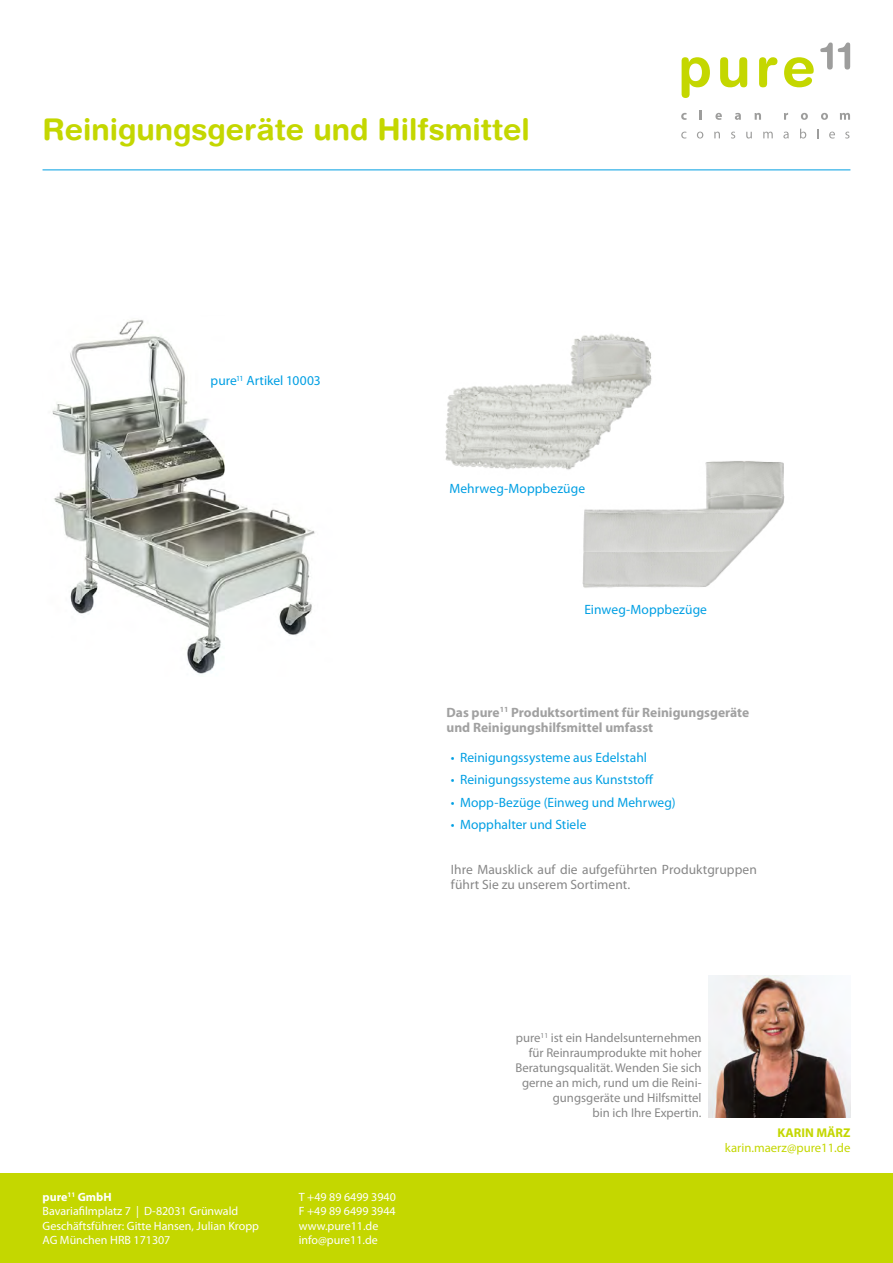
<style>
.page{position:relative;width:893px;height:1263px;background:#fff}
.page>*{position:absolute;margin:0;border:0;box-sizing:border-box;transform-origin:0 0}
.t1{font:700 30px "Helvetica Rounded LT";color:#c4d700}
.t2{font:13.5px "Myriad Pro";letter-spacing:.005em;color:#009fe3}
.t3{font:700 13.5px/15px "Myriad Pro";color:#a1a1a1}
.t4{font:13.5px/15px "Myriad Pro";letter-spacing:.005em;color:#878787}
.t5{font:12.75px/15px "Myriad Pro";color:#878787;text-align:right}
.t6{font:12.75px "Myriad Pro";color:#c4d700}
.t7{font:700 12.75px "Myriad Pro";color:#c4d700}
.t8{font:12px/14.4px "Myriad Pro";color:#fff}
.s1{font-weight:700}
</style>
<div class="page">
<div style="left:0;top:1173px;width:893px;height:90px;background:#c4d700"></div>
<svg style="left:682px;top:57px;width:28px;height:41px"></svg>
<svg style="left:720px;top:57px;width:27px;height:30px"></svg>
<svg style="left:759px;top:57px;width:18px;height:30px"></svg>
<svg style="left:784px;top:57px;width:30px;height:30px"></svg>
<svg style="left:820px;top:43px;width:30px;height:27px"></svg>
<svg style="left:681px;top:113px;width:6px;height:7px"></svg>
<svg style="left:700px;top:110px;width:2px;height:10px"></svg>
<svg style="left:715px;top:113px;width:7px;height:7px"></svg>
<svg style="left:735px;top:113px;width:6px;height:7px"></svg>
<svg style="left:755px;top:113px;width:6px;height:7px"></svg>
<svg style="left:784px;top:113px;width:4px;height:7px"></svg>
<svg style="left:801px;top:113px;width:7px;height:7px"></svg>
<svg style="left:821px;top:113px;width:7px;height:7px"></svg>
<svg style="left:840px;top:113px;width:10px;height:7px"></svg>
<svg style="left:681px;top:132px;width:5px;height:7px"></svg>
<svg style="left:697px;top:132px;width:6px;height:7px"></svg>
<svg style="left:714px;top:132px;width:6px;height:6px"></svg>
<svg style="left:731px;top:132px;width:4px;height:7px"></svg>
<svg style="left:746px;top:132px;width:6px;height:7px"></svg>
<svg style="left:763px;top:132px;width:10px;height:6px"></svg>
<svg style="left:783px;top:132px;width:6px;height:7px"></svg>
<svg style="left:800px;top:129px;width:6px;height:10px"></svg>
<svg style="left:829px;top:132px;width:6px;height:7px"></svg>
<svg style="left:845px;top:132px;width:4px;height:7px"></svg>
<hr style="left:43px;top:170px;width:807px;height:1px;background:#009fe3">
<img style="left:709px;top:976px;width:141px;height:142px">
<img style="left:52px;top:320px;width:263px;height:354px">
<img style="left:582px;top:461px;width:203px;height:127px">
<img style="left:445px;top:334px;width:223px;height:150px">
<h1 class="t1" style="left:43px;top:111px;width:489px">Reinigungsgeräte und Hilfsmittel</h1>
<p class="t2" style="left:211px;top:372px;width:112px">pure<sup>11</sup> Artikel 10003</p>
<p class="t2" style="left:449px;top:480px;width:137px">Mehrweg-Moppbezüge</p>
<p class="t2" style="left:584px;top:602px;width:124px">Einweg-Moppbezüge</p>
<p class="t3" style="left:446px;top:704px;width:304px">Das pure<sup>11</sup> Produktsortiment für Reinigungsgeräte und Reinigungshilfsmittel umfasst</p>
<p class="t2" style="left:451px;top:749px;width:198px">• Reinigungssysteme aus Edelstahl</p>
<p class="t2" style="left:451px;top:771px;width:204px">• Reinigungssysteme aus Kunststoff</p>
<p class="t2" style="left:451px;top:794px;width:226px">• Mopp-Bezüge (Einweg und Mehrweg)</p>
<p class="t2" style="left:451px;top:816px;width:137px">• Mopphalter und Stiele</p>
<p class="t4" style="left:451px;top:862px;width:307px">Ihre Mausklick auf die aufgeführten Produktgruppen führt Sie zu unserem Sortiment.</p>
<p class="t8" style="left:43px;top:1189px;width:218px"><span class="s1">pure</span><sup>11</sup> <span class="s1">GmbH<br></span>Bavariafilmplatz 7 | D-82031 Grünwald<br>Geschäftsführer: Gitte Hansen, Julian Kropp<br>AG München HRB 171307</p>
<p class="t8" style="left:299px;top:1189px;width:99px">T +49 89 6499 3940<br>F +49 89 6499 3944 www.pure11.de info@pure11.de</p>
<p class="t5" style="left:515px;top:1030px;width:188px">pure<sup>11</sup> ist ein Handelsunternehmen für Reinraumprodukte mit hoher<br>Beratungsqualität. Wenden Sie sich gerne an mich, rund um die Reini&shy;gungsgeräte und Hilfsmittel<br>bin ich Ihre Expertin.</p>
<p class="t7" style="left:777px;top:1124px;width:74px">KARIN MÄRZ</p>
<p class="t6" style="left:725px;top:1140px;width:127px">karin.maerz@pure11.de</p>
</div>
